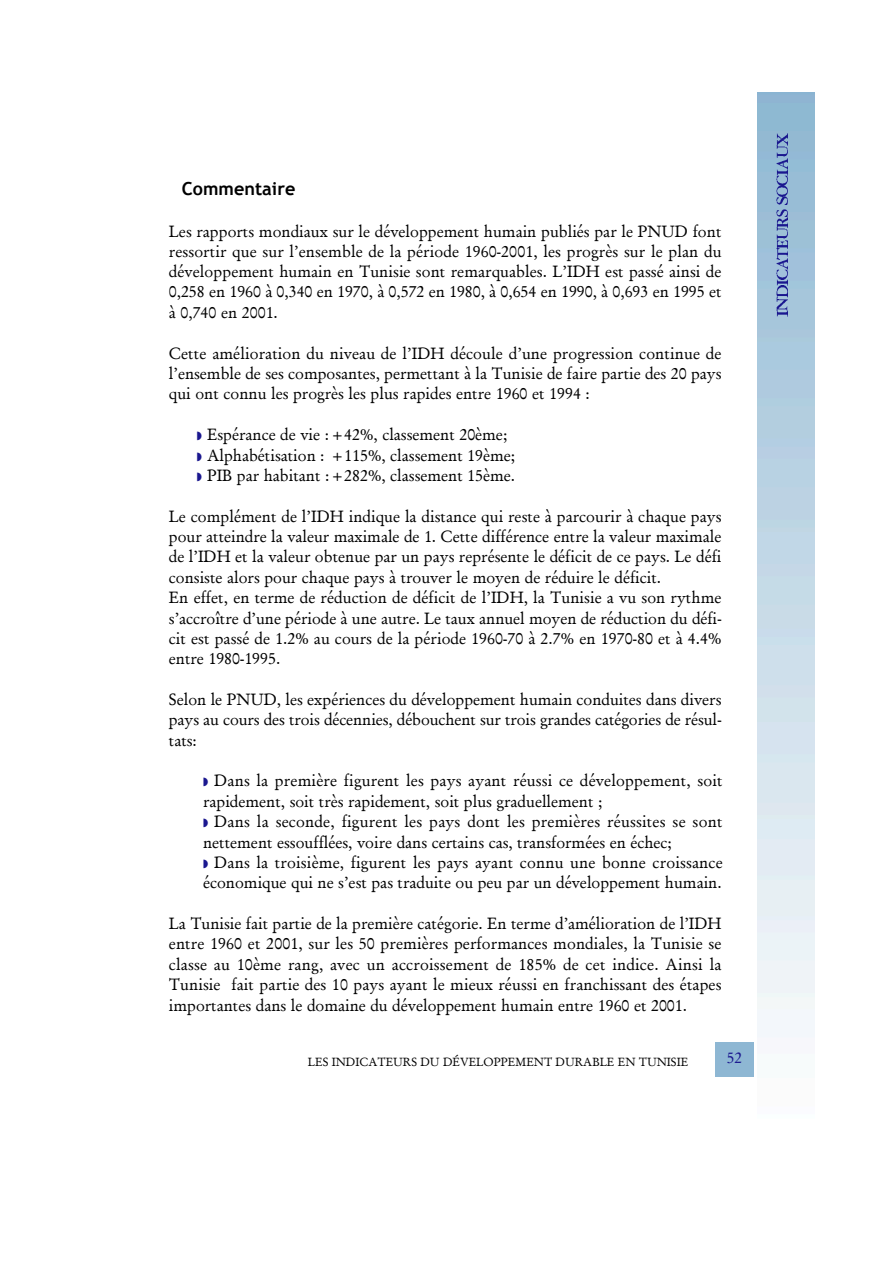
<style>
.page{position:relative;width:893px;height:1263px;background:#fff}
.page>*{position:absolute;margin:0;border:0;box-sizing:border-box;transform-origin:0 0}
.t1{font:700 18px "Trebuchet MS";color:#000}
.t2{font:16.5px/20.4px "Garamond Antiqua";color:#000;text-align:justify}
.t3{font:15.75px "Garamond Antiqua";color:#1a178f}
.t4{font:12px "Garamond Antiqua";color:#000}
.s1{color:#1a178f}
</style>
<div class="page">
<img style="left:758px;top:92px;width:56px;height:945px">
<img style="left:772px;top:258px;width:16px;height:58px">
<img style="left:772px;top:209px;width:15px;height:51px">
<img style="left:772px;top:133px;width:15px;height:71px">
<div style="left:715px;top:1042px;width:39px;height:35px;background:#8eb7d3"></div>
<p class="t1" style="left:182px;top:178px;width:115px">Commentaire</p>
<p class="t2" style="left:169px;top:221px;width:554px">Les rapports mondiaux sur le développement humain publiés par le PNUD font ressortir que sur l’ensemble de la période 1960-2001, les progrès sur le plan du développement humain en Tunisie sont remarquables. L’IDH est passé ainsi de 0,258 en 1960 à 0,340 en 1970, à 0,572 en 1980, à 0,654 en 1990, à 0,693 en 1995 et à 0,740 en 2001.</p>
<p class="t2" style="left:169px;top:343px;width:554px">Cette amélioration du niveau de l’IDH découle d’une progression continue de l’ensemble de ses composantes, permettant à la Tunisie de faire partie des 20 pays qui ont connu les progrès les plus rapides entre 1960 et 1994 :</p>
<p class="t2" style="left:197px;top:424px;width:320px;text-align:left"><span class="s1">◗</span> Espérance de vie :+42%, classement 20ème; <span class="s1">◗</span> Alphabétisation : +115%, classement 19ème; <span class="s1">◗</span> PIB par habitant :+282%, classement 15ème.</p>
<p class="t2" style="left:169px;top:506px;width:554px;text-align:left">Le complément de l’IDH indique la distance qui reste à parcourir à chaque pays pour atteindre la valeur maximale de 1. Cette différence entre la valeur maximale de l’IDH et la valeur obtenue par un pays représente le déficit de ce pays. Le défi consiste alors pour chaque pays à trouver le moyen de réduire le déficit.<br>En effet, en terme de réduction de déficit de l’IDH, la Tunisie a vu son rythme s’accroître d’une période à une autre. Le taux annuel moyen de réduction du défi&shy;cit est passé de 1.2% au cours de la période 1960-70 à 2.7% en 1970-80 et à 4.4% entre 1980-1995.</p>
<p class="t2" style="left:169px;top:689px;width:554px">Selon le PNUD, les expériences du développement humain conduites dans divers pays au cours des trois décennies, débouchent sur trois grandes catégories de résul&shy;tats:</p>
<p class="t2" style="left:203px;top:770px;width:521px;text-align:left"><span class="s1">◗</span> Dans la première figurent les pays ayant réussi ce développement, soit rapidement, soit très rapidement, soit plus graduellement ;<br><span class="s1">◗</span> Dans la seconde, figurent les pays dont les premières réussites se sont nettement essoufflées, voire dans certains cas, transformées en échec;<br><span class="s1">◗</span> Dans la troisième, figurent les pays ayant connu une bonne croissance économique qui ne s’est pas traduite ou peu par un développement humain.</p>
<p class="t2" style="left:169px;top:913px;width:554px">La Tunisie fait partie de la première catégorie. En terme d’amélioration de l’IDH entre 1960 et 2001, sur les 50 premières performances mondiales, la Tunisie se classe au 10ème rang, avec un accroissement de 185% de cet indice. Ainsi la Tunisie fait partie des 10 pays ayant le mieux réussi en franchissant des étapes importantes dans le domaine du développement humain entre 1960 et 2001.</p>
<p class="t4" style="left:308px;top:1054px;width:382px">LES INDICATEURS DU DÉVELOPPEMENT DURABLE EN TUNISIE</p>
<p class="t3" style="left:727px;top:1048px;width:17px">52</p>
</div>
